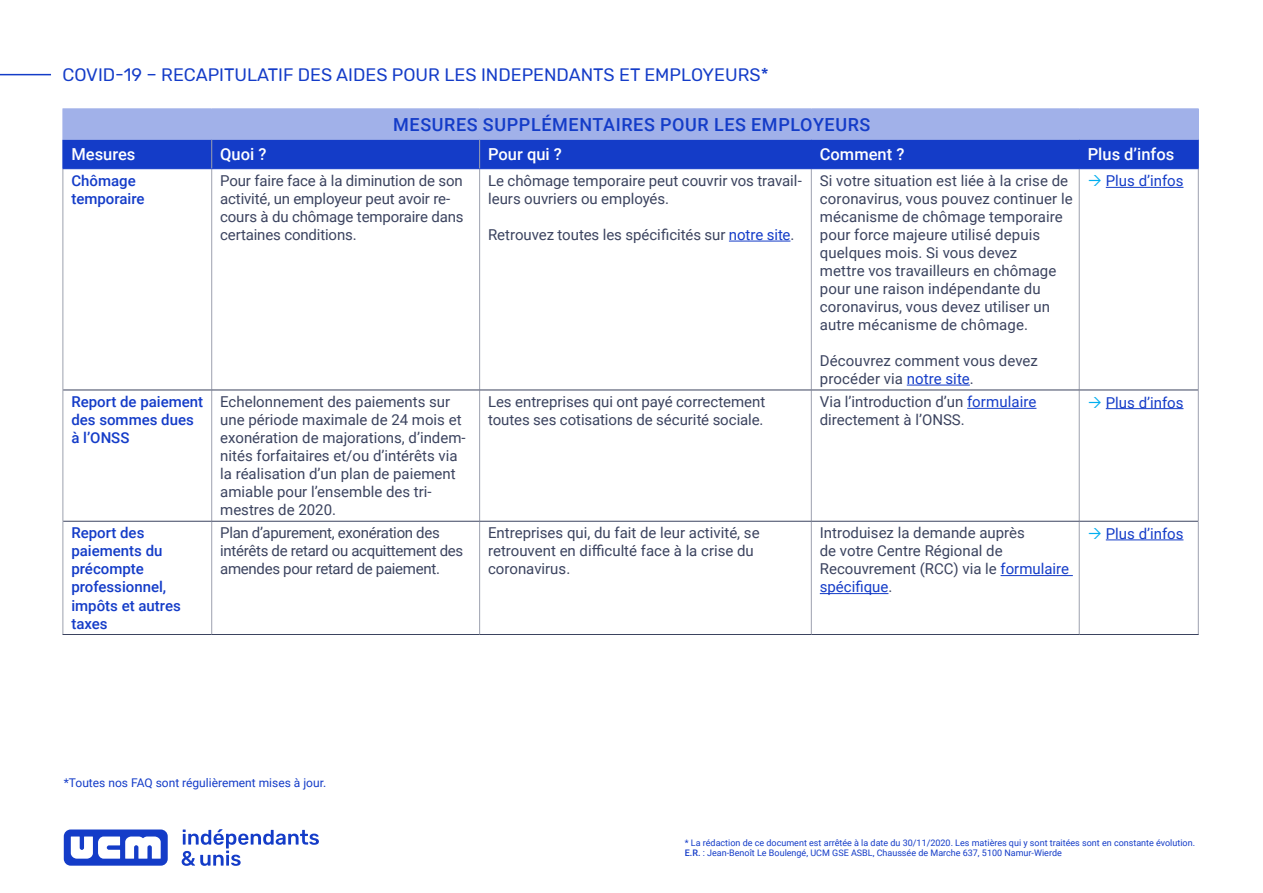
<style>
.page{position:relative;width:1263px;height:893px;background:#fff}
.page>*{position:absolute;margin:0;border:0;box-sizing:border-box;transform-origin:0 0}
.t1{font:18px "Rubik";color:#143cc8}
.t2{font:500 18px "Roboto";letter-spacing:.035em;color:#143cc8}
.t3{font:500 16.5px "Roboto";color:#fff}
.t4{font:15px/18px "Roboto";color:#3b435f}
.t5{font:500 15px/18px "Roboto";color:#143cc8}
.t6{font:15px/18px "Roboto";letter-spacing:-.02em;color:#3b435f}
.t7{font:15px "Roboto";color:#143cc8}
.t8{font:12px "Roboto";color:#143cc8}
.t9{font:9px/10.8px "Roboto";color:#143cc8}
.s1{color:#143cc8}
.s2{font-weight:500}
</style>
<div class="page">
<div style="left:64px;top:829px;width:104px;height:37px;background:#143cc8;border-radius:7px"></div>
<svg style="left:71px;top:836px;width:90px;height:23px"></svg>
<svg style="left:182px;top:829px;width:137px;height:37px"></svg>
<hr style="left:0;top:74px;width:51px;height:1px;background:#143cc8">
<div style="left:63px;top:109px;width:1135px;height:30px;background:#a1b1e9"></div>
<hr style="left:63px;top:169px;width:1px;height:221px;background:#9da1af">
<hr style="left:211px;top:169px;width:1px;height:221px;background:#9da1af">
<hr style="left:479px;top:169px;width:1px;height:221px;background:#9da1af">
<hr style="left:811px;top:169px;width:1px;height:221px;background:#9da1af">
<hr style="left:1079px;top:169px;width:1px;height:221px;background:#9da1af">
<hr style="left:1198px;top:169px;width:1px;height:221px;background:#9da1af">
<hr style="left:63px;top:390px;width:1px;height:131px;background:#9da1af">
<hr style="left:211px;top:390px;width:1px;height:131px;background:#9da1af">
<hr style="left:479px;top:390px;width:1px;height:131px;background:#9da1af">
<hr style="left:811px;top:390px;width:1px;height:131px;background:#9da1af">
<hr style="left:1079px;top:390px;width:1px;height:131px;background:#9da1af">
<hr style="left:1198px;top:390px;width:1px;height:131px;background:#9da1af">
<hr style="left:63px;top:521px;width:1px;height:113px;background:#9da1af">
<hr style="left:211px;top:522px;width:1px;height:112px;background:#9da1af">
<hr style="left:479px;top:522px;width:1px;height:112px;background:#9da1af">
<hr style="left:811px;top:522px;width:1px;height:112px;background:#9da1af">
<hr style="left:1079px;top:522px;width:1px;height:112px;background:#9da1af">
<hr style="left:1198px;top:521px;width:1px;height:113px;background:#9da1af">
<hr style="left:63px;top:390px;width:149px;height:1px;background:#3b435f">
<hr style="left:212px;top:390px;width:268px;height:1px;background:#3b435f">
<hr style="left:480px;top:390px;width:331px;height:1px;background:#3b435f">
<hr style="left:811px;top:390px;width:268px;height:1px;background:#3b435f">
<hr style="left:1079px;top:390px;width:119px;height:1px;background:#3b435f">
<hr style="left:63px;top:521px;width:149px;height:1px;background:#3b435f">
<hr style="left:212px;top:521px;width:268px;height:1px;background:#3b435f">
<hr style="left:480px;top:521px;width:331px;height:1px;background:#3b435f">
<hr style="left:811px;top:521px;width:268px;height:1px;background:#3b435f">
<hr style="left:1079px;top:521px;width:119px;height:1px;background:#3b435f">
<hr style="left:63px;top:634px;width:149px;height:1px;background:#3b435f">
<hr style="left:212px;top:634px;width:268px;height:1px;background:#3b435f">
<hr style="left:480px;top:634px;width:331px;height:1px;background:#3b435f">
<hr style="left:811px;top:634px;width:268px;height:1px;background:#3b435f">
<hr style="left:1079px;top:634px;width:120px;height:1px;background:#3b435f">
<hr style="left:1198px;top:109px;width:1px;height:30px;background:#a1b1e9">
<div style="left:63px;top:140px;width:1136px;height:29px;background:#143cc8"></div>
<hr style="left:63px;top:108px;width:149px;height:1px;background:#a1b1e9">
<hr style="left:212px;top:108px;width:268px;height:1px;background:#a1b1e9">
<hr style="left:480px;top:108px;width:331px;height:1px;background:#a1b1e9">
<hr style="left:811px;top:108px;width:268px;height:1px;background:#a1b1e9">
<hr style="left:1079px;top:108px;width:120px;height:1px;background:#a1b1e9">
<hr style="left:63px;top:139px;width:149px;height:1px;background:#a1b1e9">
<hr style="left:212px;top:139px;width:268px;height:1px;background:#a1b1e9">
<hr style="left:480px;top:139px;width:331px;height:1px;background:#a1b1e9">
<hr style="left:811px;top:139px;width:268px;height:1px;background:#a1b1e9">
<hr style="left:1079px;top:139px;width:120px;height:1px;background:#a1b1e9">
<hr style="left:729px;top:241px;width:61px;height:1px;background:#143cc8">
<hr style="left:907px;top:385px;width:63px;height:1px;background:#143cc8">
<hr style="left:1106px;top:187px;width:77px;height:1px;background:#143cc8">
<hr style="left:967px;top:408px;width:69px;height:1px;background:#143cc8">
<hr style="left:1106px;top:408px;width:77px;height:1px;background:#143cc8">
<hr style="left:1000px;top:575px;width:73px;height:1px;background:#143cc8">
<hr style="left:820px;top:593px;width:68px;height:1px;background:#143cc8">
<hr style="left:1106px;top:539px;width:77px;height:1px;background:#143cc8">
<p class="t1" style="left:63px;top:64px;width:708px">COVID-19 – RECAPITULATIF DES AIDES POUR LES INDEPENDANTS ET EMPLOYEURS*</p>
<p class="t2" style="left:393px;top:112px;width:479px">MESURES SUPPLÉMENTAIRES POUR LES EMPLOYEURS</p>
<p class="t3" style="left:71px;top:143px;width:66px">Mesures</p>
<p class="t3" style="left:220px;top:143px;width:48px">Quoi ?</p>
<p class="t3" style="left:488px;top:143px;width:75px">Pour qui ?</p>
<p class="t3" style="left:820px;top:143px;width:86px">Comment ?</p>
<p class="t3" style="left:1088px;top:143px;width:88px">Plus d’infos</p>
<p class="t5" style="left:71px;top:171px;width:75px">Chômage temporaire</p>
<p class="t4" style="left:220px;top:171px;width:245px">Pour faire face à la diminution de son activité, un employeur peut avoir re&shy;cours à du chômage temporaire dans certaines conditions.</p>
<p class="t4" style="left:488px;top:171px;width:315px">Le chômage temporaire peut couvrir vos travail&shy;leurs ouvriers ou employés.</p>
<p class="t4" style="left:820px;top:171px;width:254px">Si votre situation est liée à la crise de coronavirus, vous pouvez continuer le mécanisme de chômage temporaire pour force majeure utilisé depuis quelques mois. Si vous devez<br>mettre vos travailleurs en chômage pour une raison indépendante du coronavirus, vous devez utiliser un autre mécanisme de chômage.</p>
<p class="t4" style="left:820px;top:351px;width:220px">Découvrez comment vous devez procéder via <span class="s1">notre site</span>.</p>
<p class="t7" style="left:1106px;top:170px;width:79px">Plus d’infos</p>
<p class="t4" style="left:488px;top:225px;width:308px">Retrouvez toutes les spécificités sur <span class="s1">notre site</span>.</p>
<p class="t5" style="left:71px;top:392px;width:133px">Report de paiement des sommes dues à l’ONSS</p>
<p class="t4" style="left:220px;top:392px;width:247px">Echelonnement des paiements sur une période maximale de 24 mois et exonération de majorations, d’indem&shy;nités forfaitaires et/ou d’intérêts via la réalisation d’un plan de paiement amiable pour l’ensemble des tri&shy;mestres de 2020.</p>
<p class="t4" style="left:488px;top:392px;width:279px">Les entreprises qui ont payé correctement toutes ses cotisations de sécurité sociale.</p>
<p class="t4" style="left:820px;top:392px;width:218px">Via l’introduction d’un <span class="s1">formulaire </span>directement à l’ONSS.</p>
<p class="t7" style="left:1106px;top:392px;width:79px">Plus d’infos</p>
<p class="t5" style="left:71px;top:524px;width:111px">Report des paiements du précompte professionnel, impôts et autres taxes</p>
<p class="t6" style="left:220px;top:524px;width:244px">Plan d’apurement, exonération des intérêts de retard ou acquittement des amendes pour retard de paiement.</p>
<p class="t4" style="left:488px;top:524px;width:273px">Entreprises qui, du fait de leur activité, se retrouvent en difficulté face à la crise du coronavirus.</p>
<p class="t4" style="left:820px;top:524px;width:251px">Introduisez la demande auprès<br>de votre Centre Régional de<br>Recouvrement (RCC) via le <span class="s1">formulaire spécifique</span>.</p>
<p class="t7" style="left:1106px;top:523px;width:79px">Plus d’infos</p>
<p class="t8" style="left:64px;top:774px;width:264px">*Toutes nos FAQ sont régulièrement mises à jour.</p>
<p class="t9" style="left:685px;top:836px;width:512px">* La rédaction de ce document est arrêtée à la date du 30/11/2020. Les matières qui y sont traitées sont en constante évolution.<br><span class="s2">E.R.</span> : Jean-Benoît Le Boulengé, UCM GSE ASBL, Chaussée de Marche 637, 5100 Namur-Wierde</p>
</div>
